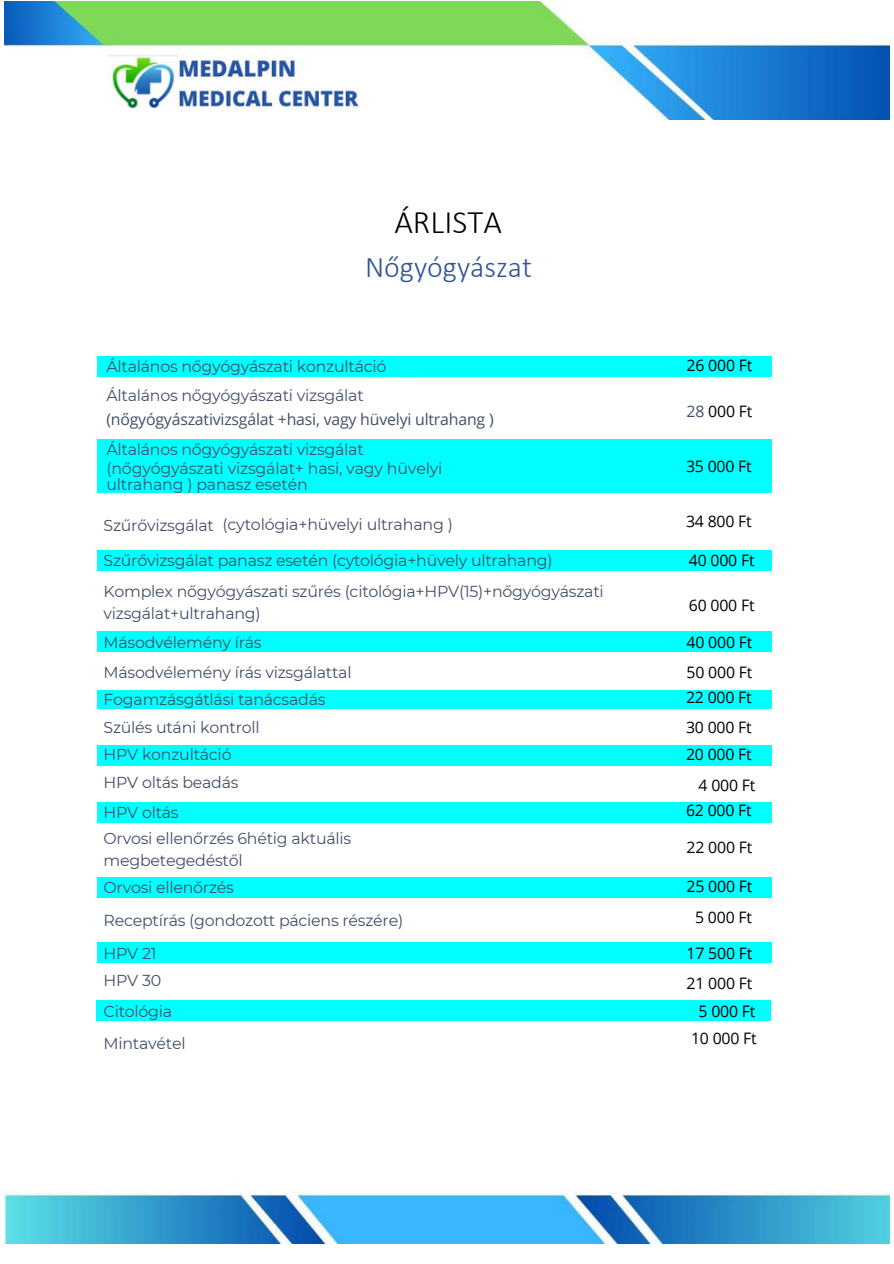
<style>
.page{position:relative;width:894px;height:1264px;background:#fff}
.page>*{position:absolute;margin:0;border:0;box-sizing:border-box;transform-origin:0 0}
.t1{font:300 33px "Calibri";color:#000}
.t2{font:300 30px "Calibri";color:#2f5496}
.t3{font:15.9px/21.3px "Montserrat";letter-spacing:-.015em;color:#434f67}
.t4{font:15.9px "Open Sans";letter-spacing:-.01em;color:#000}
.t5{font:15.9px "Open Sans";letter-spacing:-.01em;color:#434f67}
.s1{color:#434f67}
</style>
<div class="page">
<img style="left:4px;top:2px;width:885px;height:118px">
<img style="left:4px;top:1191px;width:885px;height:51px">
<img style="left:106px;top:53px;width:331px;height:56px">
<div style="left:97px;top:356px;width:674px;height:21px;background:#0ff"></div>
<div style="left:97px;top:550px;width:674px;height:21px;background:#0ff"></div>
<div style="left:97px;top:631px;width:674px;height:21px;background:#0ff"></div>
<div style="left:97px;top:690px;width:674px;height:19px;background:#0ff"></div>
<div style="left:97px;top:745px;width:674px;height:20px;background:#0ff"></div>
<div style="left:97px;top:801px;width:674px;height:21px;background:#0ff"></div>
<div style="left:97px;top:439px;width:674px;height:53px;background:#0ff"></div>
<div style="left:97px;top:877px;width:674px;height:21px;background:#0ff"></div>
<div style="left:97px;top:1000px;width:673px;height:20px;background:#0ff"></div>
<div style="left:97px;top:942px;width:674px;height:20px;background:#0ff"></div>
<p class="t1" style="left:394px;top:208px;width:109px">ÁRLISTA</p>
<p class="t2" style="left:365px;top:255px;width:168px">Nőgyógyászat</p>
<p class="t3" style="left:106px;top:355px;width:281px">Általános nőgyógyászati konzultáció</p>
<p class="t3" style="left:106px;top:384px;width:259px">Általános nőgyógyászati vizsgálat</p>
<p class="t5" style="left:106px;top:407px;width:389px">(nőgyógyászativizsgálat +hasi, vagy hüvelyi ultrahang )</p>
<p class="t3" style="left:106px;top:438px;width:259px">Általános nőgyógyászati vizsgálat</p>
<p class="t3" style="left:106px;top:460px;width:337px;line-height:15.8px">(nőgyógyászati vizsgálat+ hasi, vagy hüvelyi ultrahang ) panasz esetén</p>
<p class="t3" style="left:103px;top:514px;width:112px">Szűrővizsgálat</p>
<p class="t3" style="left:222px;top:513px;width:232px">(cytológia+hüvelyi ultrahang )</p>
<p class="t4" style="left:686px;top:353px;width:67px">26 000 Ft</p>
<p class="t4" style="left:686px;top:400px;width:67px"><span class="s1">28</span> 000 Ft</p>
<p class="t4" style="left:685px;top:454px;width:67px">35 000 Ft</p>
<p class="t4" style="left:685px;top:510px;width:67px">34 800 Ft</p>
<p class="t3" style="left:103px;top:549px;width:450px">Szűrővizsgálat panasz esetén (cytológia+hüvely ultrahang)</p>
<p class="t4" style="left:688px;top:548px;width:67px">40 000 Ft</p>
<p class="t3" style="left:103px;top:581px;width:501px">Komplex nőgyógyászati szűrés (citológia+HPV(15)+nőgyógyászati vizsgálat+ultrahang)</p>
<p class="t4" style="left:688px;top:594px;width:67px">60 000 Ft</p>
<p class="t3" style="left:103px;top:632px;width:160px">Másodvélemény írás</p>
<p class="t4" style="left:686px;top:631px;width:67px">40 000 Ft</p>
<p class="t3" style="left:103px;top:661px;width:249px">Másodvélemény írás vizsgálattal</p>
<p class="t4" style="left:686px;top:660px;width:67px">50 000 Ft</p>
<p class="t3" style="left:103px;top:688px;width:223px">Fogamzásgátlási tanácsadás</p>
<p class="t4" style="left:685px;top:686px;width:67px">22 000 Ft</p>
<p class="t3" style="left:103px;top:717px;width:158px">Szülés utáni kontroll</p>
<p class="t3" style="left:103px;top:744px;width:129px">HPV konzultáció</p>
<p class="t4" style="left:685px;top:743px;width:67px">20 000 Ft</p>
<p class="t3" style="left:103px;top:771px;width:136px">HPV oltás beadás</p>
<p class="t4" style="left:698px;top:774px;width:58px">4 000 Ft</p>
<p class="t3" style="left:103px;top:802px;width:77px">HPV oltás</p>
<p class="t4" style="left:685px;top:799px;width:67px">62 000 Ft</p>
<p class="t3" style="left:103px;top:828px;width:249px">Orvosi ellenőrzés 6hétig aktuális megbetegedéstől</p>
<h2 class="t4" style="left:686px;top:836px;width:67px">22 000 Ft</h2>
<p class="t3" style="left:103px;top:876px;width:132px">Orvosi ellenőrzés</p>
<h2 class="t4" style="left:686px;top:874px;width:67px">25 000 Ft</h2>
<p class="t4" style="left:685px;top:716px;width:67px">30 000 Ft</p>
<p class="t3" style="left:103px;top:909px;width:301px">Receptírás (gondozott páciens részére)</p>
<p class="t4" style="left:695px;top:905px;width:58px">5 000 Ft</p>
<p class="t3" style="left:103px;top:942px;width:54px">HPV 21</p>
<p class="t3" style="left:103px;top:969px;width:59px">HPV 30</p>
<p class="t4" style="left:686px;top:941px;width:67px">17 500 Ft</p>
<p class="t4" style="left:686px;top:972px;width:67px">21 000 Ft</p>
<p class="t3" style="left:103px;top:1000px;width:70px">Citológia</p>
<p class="t4" style="left:698px;top:999px;width:58px">5 000 Ft</p>
<p class="t3" style="left:103px;top:1033px;width:84px">Mintavétel</p>
<p class="t4" style="left:690px;top:1026px;width:67px">10 000 Ft</p>
</div>
